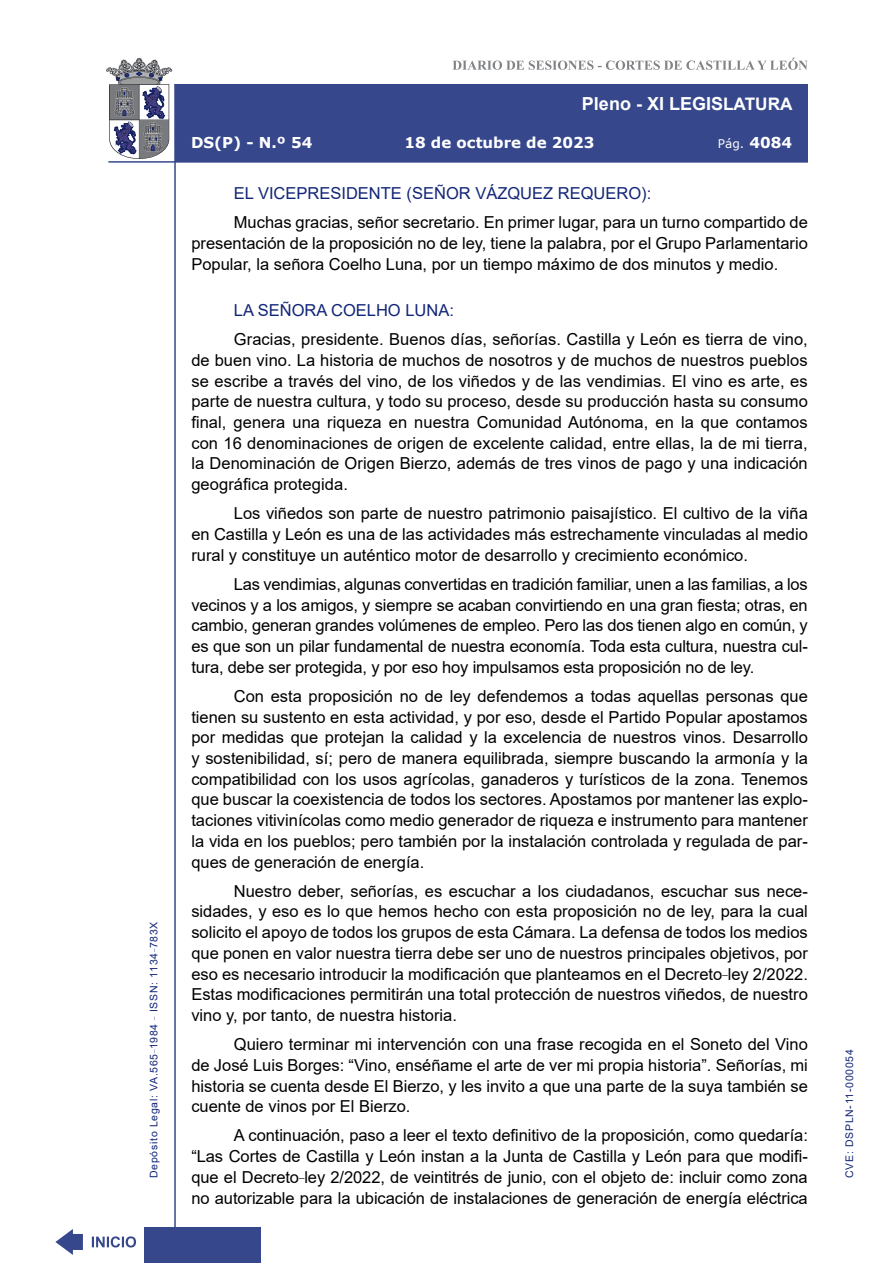
<style>
.page{position:relative;width:893px;height:1263px;background:#fff}
.page>*{position:absolute;margin:0;border:0;box-sizing:border-box;transform-origin:0 0}
.t1{font:700 18px "Arial";color:#fff}
.t2{font:16.5px/20.7px "Arial";color:#000;text-align:justify}
.Orador{font:16.5px "Arial";color:#122678}
.t3{font:700 15px "Verdana";color:#fff}
.t4{font:12px "Verdana";color:#fff}
.t5{font:10.5px "Arial";letter-spacing:.065em;color:#122678}
.s1{font-size:17.25px}
.s2{font-weight:700;font-size:15px}
</style>
<div class="page">
<svg style="left:452px;top:58px;width:356px;height:12px"></svg>
<hr style="left:174px;top:84px;width:2px;height:1179px;background:#36478c">
<div style="left:144px;top:1227px;width:117px;height:36px;background:#36478c"></div>
<div style="left:175px;top:84px;width:633px;height:78px;background:#36478c"></div>
<hr style="left:108px;top:161px;width:700px;height:2px;background:#36478c">
<svg style="left:92px;top:1236px;width:44px;height:11px"></svg>
<svg style="left:55px;top:1229px;width:28px;height:26px"></svg>
<svg style="left:106px;top:58px;width:66px;height:101px"></svg>
<p class="t5" style="left:146px;top:1178px;width:258px;rotate:-90deg">Depósito Legal: VA.565<sup>_</sup>1984 <sup>_</sup> ISSN: 1134<sup>_</sup>783X</p>
<p class="t1" style="left:582px;top:91px;width:212px">Pleno - XI LEGIS<span class="s1">LATURA</span></p>
<p class="t3" style="left:191px;top:132px;width:123px">DS(P) - N.º 54</p>
<p class="t3" style="left:404px;top:132px;width:191px">18 de octubre de 2023</p>
<p class="t4" style="left:718px;top:135px;width:76px">Pág. <span class="s2">4084</span></p>
<p class="Orador" style="left:234px;top:182px;width:419px">EL VICEPRESIDENTE (SEÑOR VÁZQUEZ REQUERO):</p>
<p class="t2" style="left:191px;top:212px;width:618px;text-indent:43px">Muchas gracias, señor secretario. En primer lugar, para un turno compartido de presentación de la proposición no de ley, tiene la palabra, por el Grupo Parlamentario Popular, la señora Coelho Luna, por un tiempo máximo de dos minutos y medio.</p>
<p class="Orador" style="left:234px;top:299px;width:222px">LA SEÑORA COELHO LUNA:</p>
<p class="t2" style="left:191px;top:329px;width:618px;text-indent:43px">Gracias, presidente. Buenos días, señorías. Castilla y León es tierra de vino, de buen vino. La historia de muchos de nosotros y de muchos de nuestros pueblos se escribe a través del vino, de los viñedos y de las vendimias. El vino es arte, es parte de nuestra cultura, y todo su proceso, desde su producción hasta su consumo final, genera una riqueza en nuestra Comunidad Autónoma, en la que contamos con 16 denominaciones de origen de excelente calidad, entre ellas, la de mi tierra, la Denominación de Origen Bierzo, además de tres vinos de pago y una indicación geográfica protegida.</p>
<p class="t2" style="left:191px;top:503px;width:618px;text-indent:43px">Los viñedos son parte de nuestro patrimonio paisajístico. El cultivo de la viña en Castilla y León es una de las actividades más estrechamente vinculadas al medio rural y constituye un auténtico motor de desarrollo y crecimiento económico.</p>
<p class="t2" style="left:191px;top:574px;width:618px;text-indent:43px">Las vendimias, algunas convertidas en tradición familiar, unen a las familias, a los vecinos y a los amigos, y siempre se acaban convirtiendo en una gran fiesta; otras, en cambio, generan grandes volúmenes de empleo. Pero las dos tienen algo en común, y es que son un pilar fundamental de nuestra economía. Toda esta cultura, nuestra cul&shy;tura, debe ser protegida, y por eso hoy impulsamos esta proposición no de ley.</p>
<p class="t2" style="left:191px;top:686px;width:618px;text-indent:43px">Con esta proposición no de ley defendemos a todas aquellas personas que tienen su sustento en esta actividad, y por eso, desde el Partido Popular apostamos por medidas que protejan la calidad y la excelencia de nuestros vinos. Desarrollo y sostenibilidad, sí; pero de manera equilibrada, siempre buscando la armonía y la compatibilidad con los usos agrícolas, ganaderos y turísticos de la zona. Tenemos que buscar la coexistencia de todos los sectores. Apostamos por mantener las explo&shy;taciones vitivinícolas como medio generador de riqueza e instrumento para mantener la vida en los pueblos; pero también por la instalación controlada y regulada de par&shy;ques de generación de energía.</p>
<p class="t2" style="left:191px;top:880px;width:618px;text-indent:43px">Nuestro deber, señorías, es escuchar a los ciudadanos, escuchar sus nece&shy;sidades, y eso es lo que hemos hecho con esta proposición no de ley, para la cual solicito el apoyo de todos los grupos de esta Cámara. La defensa de todos los medios que ponen en valor nuestra tierra debe ser uno de nuestros principales objetivos, por eso es necesario introducir la modificación que planteamos en el Decreto<sup>_</sup>ley 2/2022.<br>Estas modificaciones permitirán una total protección de nuestros viñedos, de nuestro vino y, por tanto, de nuestra historia.</p>
<p class="t2" style="left:191px;top:1034px;width:618px;text-indent:43px">Quiero terminar mi intervención con una frase recogida en el Soneto del Vino de José Luis Borges: “Vino, enséñame el arte de ver mi propia historia”. Señorías, mi historia se cuenta desde El Bierzo, y les invito a que una parte de la suya también se cuente de vinos por El Bierzo.</p>
<p class="t2" style="left:191px;top:1125px;width:618px;text-indent:43px">A continuación, paso a leer el texto definitivo de la proposición, como quedaría: “Las Cortes de Castilla y León instan a la Junta de Castilla y León para que modifi&shy;que el Decreto<sup>_</sup>ley 2/2022, de veintitrés de junio, con el objeto de: incluir como zona no autorizable para la ubicación de instalaciones de generación de energía eléctrica</p>
<p class="t5" style="left:842px;top:1178px;width:130px;rotate:-90deg">CVE: DSPLN-11-000054</p>
</div>
